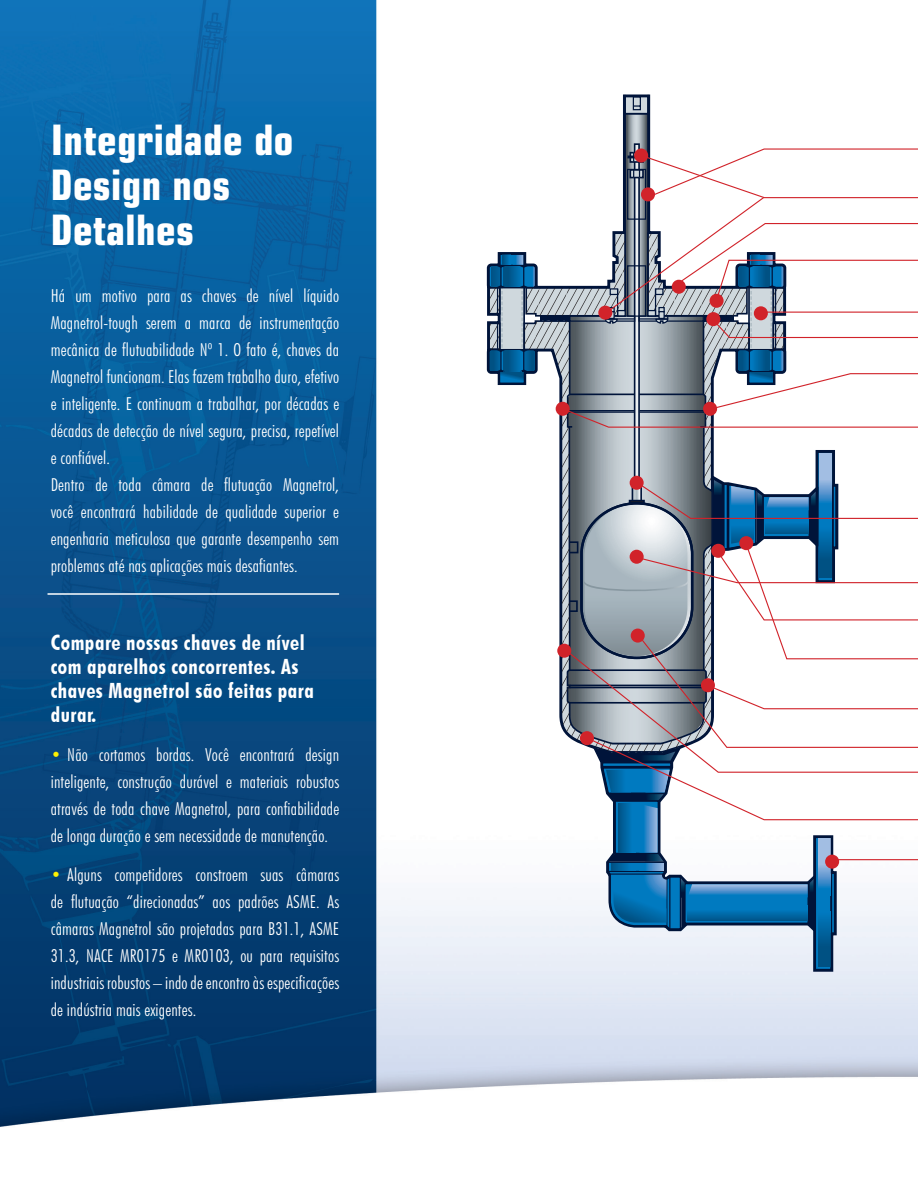
<style>
.page{position:relative;width:918px;height:1188px;background:#fff}
.page>*{position:absolute;margin:0;border:0;box-sizing:border-box;transform-origin:0 0}
.t1{font:700 condensed 42px/45px "Eurostile";letter-spacing:.01em;color:#fff}
.t2{font:700 condensed 21px/24px "Futura BT";letter-spacing:.025em;color:#fff}
.t3{font:300 condensed 18px/27px "Futura BT";letter-spacing:.01em;color:#fff;text-align:justify}
.s1{color:#fff101}
</style>
<div class="page">
<img style="left:0;top:0;width:918px;height:1127px">
<svg style="left:487px;top:94px;width:351px;height:878px"></svg>
<hr style="left:48px;top:593px;width:291px;height:2px;background:#fff">
<svg style="left:489px;top:148px;width:429px;height:786px"></svg>
<p class="t1" style="left:51px;top:117px;width:244px">Integridade do<br>Design nos</p>
<p class="t1" style="left:51px;top:207px;width:145px">Detalhes</p>
<p class="t3" style="left:51px;top:282px;width:290px">Há um motivo para as chaves de nível líquido Magnetrol-tough serem a marca de instrumentação mecânica de flutuabilidade Nº 1. O fato é, chaves da Magnetrol funcionam. Elas fazem trabalho duro, efetivo e inteligente. E continuam a trabalhar, por décadas e décadas de detecção de nível segura, precisa, repetível e confiável.</p>
<p class="t3" style="left:51px;top:471px;width:290px">Dentro de toda câmara de flutuação Magnetrol, você encontrará habilidade de qualidade superior e engenharia meticulosa que garante desempenho sem problemas até nas aplicações mais desafiantes.</p>
<p class="t2" style="left:51px;top:630px;width:265px">Compare nossas chaves de nível com aparelhos concorrentes. As chaves Magnetrol são feitas para durar.</p>
<p class="t3" style="left:51px;top:741px;width:290px"><span class="s1">•</span> Não cortamos bordas. Você encontrará design inteligente, construção durável e materiais robustos através de toda chave Magnetrol, para confiabilidade de longa duração e sem necessidade de manutenção.</p>
<p class="t3" style="left:51px;top:861px;width:290px"><span class="s1">•</span> Alguns competidores constroem suas câmaras de flutuação “direcionadas” aos padrões ASME. As câmaras Magnetrol são projetadas para B31.1, ASME 31.3, NACE MR0175 e MR0103, ou para requisitos industriais robustos – indo de encontro às especificações de indústria mais exigentes.</p>
</div>
